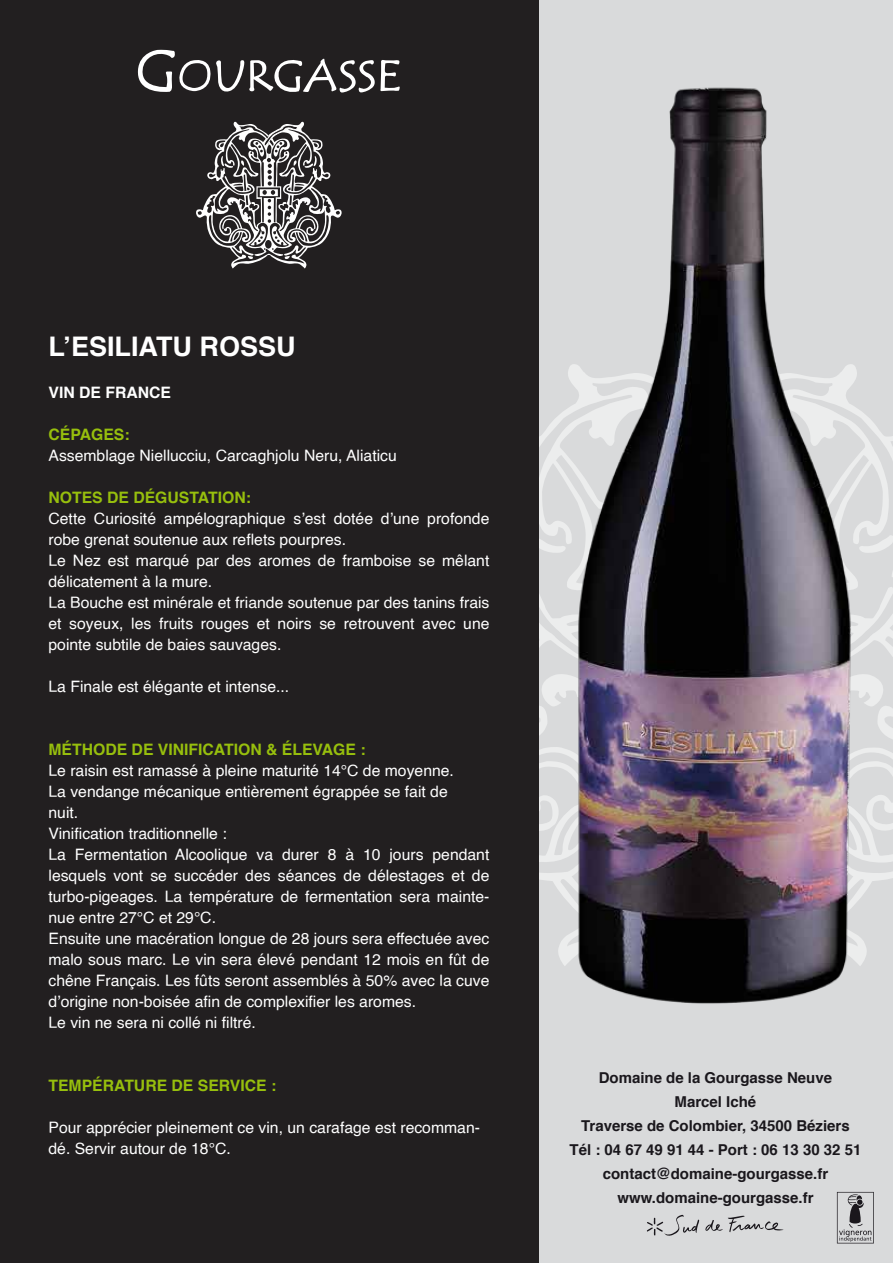
<style>
.page{position:relative;width:893px;height:1263px;background:#fff}
.page>*{position:absolute;margin:0;border:0;box-sizing:border-box;transform-origin:0 0}
.t1{font:700 27px "Helvetica";color:#fff}
.t2{font:15.75px/21px "Helvetica";color:#fff}
.t3{font:700 15.75px "Helvetica";color:#97bf0d}
.t4{font:700 15.75px "Helvetica";color:#fff}
.t5{font:700 15px/24px "Helvetica";color:#1a171c;text-align:center}
</style>
<div class="page">
<div style="left:516px;top:0;width:377px;height:1263px;background:#d9dadb"></div>
<div style="left:0;top:0;width:538px;height:1263px;background:#221f20"></div>
<svg style="left:137px;top:49px;width:209px;height:44px"></svg>
<svg style="left:196px;top:122px;width:146px;height:147px"></svg>
<svg style="left:647px;top:1215px;width:52px;height:21px"></svg>
<svg style="left:705px;top:1216px;width:78px;height:16px"></svg>
<svg style="left:837px;top:1192px;width:37px;height:51px"></svg>
<img style="left:346px;top:0;width:547px;height:1045px">
<h1 class="t1" style="left:49px;top:325px;width:249px">L’ESILIATU ROSSU</h1>
<p class="t4" style="left:49px;top:380px;width:124px">VIN DE FRANCE</p>
<p class="t3" style="left:49px;top:422px;width:83px">CÉPAGES:</p>
<p class="t2" style="left:49px;top:446px;width:350px">Assemblage Niellucciu, Carcaghjolu Neru, Aliaticu</p>
<p class="t3" style="left:49px;top:485px;width:204px">NOTES DE DÉGUSTATION:</p>
<p class="t2" style="left:49px;top:509px;width:442px">Cette Curiosité ampélographique s’est dotée d’une profonde robe grenat soutenue aux reflets pourpres.<br>Le Nez est marqué par des aromes de framboise se mêlant délicatement à la mure.<br>La Bouche est minérale et friande soutenue par des tanins frais et soyeux, les fruits rouges et noirs se retrouvent avec une pointe subtile de baies sauvages.</p>
<p class="t2" style="left:49px;top:677px;width:242px">La Finale est élégante et intense...</p>
<p class="t3" style="left:49px;top:737px;width:319px">MÉTHODE DE VINIFICATION &amp; ÉLEVAGE :</p>
<p class="t2" style="left:49px;top:761px;width:442px">Le raisin est ramassé à pleine maturité 14°C de moyenne.<br>La vendange mécanique entièrement égrappée se fait de<br>nuit.<br>Vinification traditionnelle :<br>La Fermentation Alcoolique va durer 8 à 10 jours pendant lesquels vont se succéder des séances de délestages et de turbo-pigeages. La température de fermentation sera mainte&shy;nue entre 27°C et 29°C.<br>Ensuite une macération longue de 28 jours sera effectuée avec malo sous marc. Le vin sera élevé pendant 12 mois en fût de chêne Français. Les fûts seront assemblés à 50% avec la cuve d’origine non-boisée afin de complexifier les aromes.<br>Le vin ne sera ni collé ni filtré.</p>
<p class="t3" style="left:49px;top:1073px;width:229px">TEMPÉRATURE DE SERVICE :</p>
<p class="t2" style="left:49px;top:1118px;width:433px">Pour apprécier pleinement ce vin, un carafage est recomman&shy;dé. Servir autour de 18°C.</p>
<p class="t5" style="left:569px;top:1065px;width:293px">Domaine de la Gourgasse Neuve<br>Marcel Iché<br>Traverse de Colombier, 34500 Béziers<br>Tél : 04 67 49 91 44 - Port : 06 13 30 32 51 contact@domaine-gourgasse.fr www.domaine-gourgasse.fr</p>
</div>
